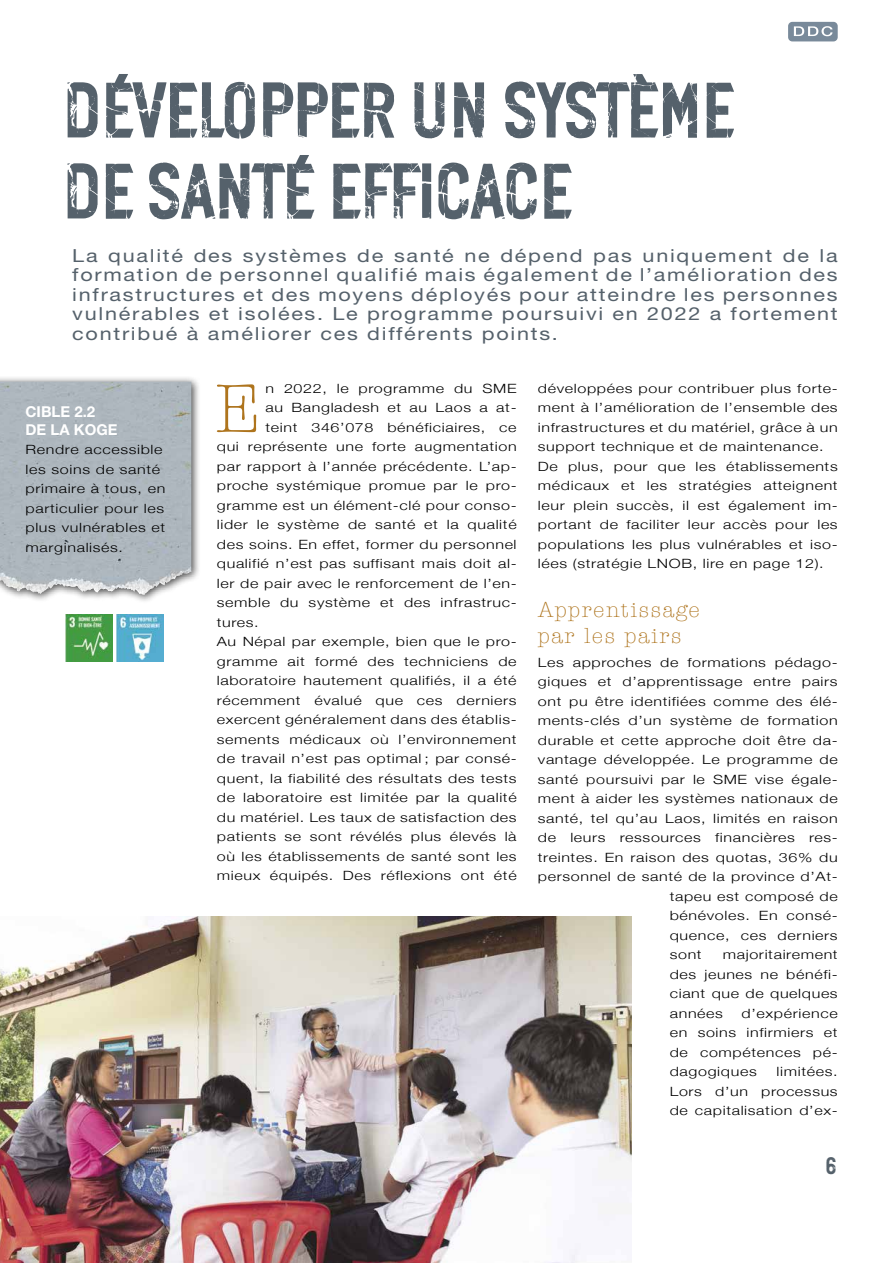
<style>
.page{position:relative;width:893px;height:1263px;background:#fff}
.page>*{position:absolute;margin:0;border:0;box-sizing:border-box;transform-origin:0 0}
.t1{font:79.5px/81px "Haastkiwi";letter-spacing:.02em;color:#55616b}
.t2{font:300 condensed 70.95px "American Typewriter";color:#ae741d;scale:1.26 1}
.t3{font:24px "Haastkiwi";color:#55616b}
.t4{font:300 condensed 22.5px/25.5px "American Typewriter";letter-spacing:.04em;color:#ae741d;scale:1.26 1}
.t5{font:18px/19.5px "Helvetica Neue LT Std";letter-spacing:.08em;color:#55616b;text-align:justify;scale:1.2 1}
.t6{font:700 15px/18px "Helvetica Neue LT Std";color:#fff}
.t7{font:300 12.75px/19.5px "Helvetica Neue";letter-spacing:.04em;color:#000;text-align:justify;scale:1.26 1}
</style>
<div class="page">
<div style="left:788px;top:22px;width:50px;height:19px;background:#798a9a;border-radius:4px"></div>
<svg style="left:794px;top:26px;width:38px;height:10px"></svg>
<img style="left:0;top:916px;width:631px;height:347px">
<div style="left:0;top:375px;width:201px;height:229px;background:#000;opacity:.75"></div>
<img style="left:0;top:382px;width:119px;height:213px">
<img style="left:117px;top:614px;width:47px;height:47px">
<img style="left:66px;top:614px;width:47px;height:47px">
<h1 class="t1" style="left:64px;top:67px;width:671px">DÉVELOPPER UN SYSTÈME<br>DE SANTÉ EFFICACE</h1>
<p class="t5" style="left:72px;top:245px;width:639px">La qualité des systèmes de santé ne dépend pas uniquement de la formation de personnel qualifié mais également de l’amélioration des infrastructures et des moyens déployés pour atteindre les personnes vulnérables et isolées. Le programme poursuivi en 2022 a fortement contribué à améliorer ces différents points.</p>
<p class="t6" style="left:26px;top:402px;width:93px">CIBLE 2.2<br>DE LA KOGE</p>
<p class="t7" style="left:26px;top:439px;width:112px;text-align:left">Rendre accessible les soins de santé primaire à tous, en particulier pour les plus vulnérables et marginalisés.</p>
<h2 class="t2" style="left:214px;top:361px;width:39px">E</h2>
<p class="t7" style="left:265px;top:378px;width:201px">n 2022, le programme du SME</p>
<p class="t7" style="left:265px;top:397px;width:201px">au Bangladesh et au Laos a at-</p>
<p class="t7" style="left:265px;top:417px;width:201px">teint 346’078 bénéficiaires, ce</p>
<p class="t7" style="left:217px;top:436px;width:239px">qui représente une forte augmentation</p>
<p class="t7" style="left:217px;top:456px;width:239px">par rapport à l’année précédente. L’ap-</p>
<p class="t7" style="left:217px;top:475px;width:239px">proche systémique promue par le pro-</p>
<p class="t7" style="left:217px;top:495px;width:239px">gramme est un élément-clé pour conso-</p>
<p class="t7" style="left:217px;top:514px;width:239px">lider le système de santé et la qualité</p>
<p class="t7" style="left:217px;top:534px;width:239px">des soins. En effet, former du personnel</p>
<p class="t7" style="left:217px;top:553px;width:239px">qualifié n’est pas suffisant mais doit al-</p>
<p class="t7" style="left:217px;top:573px;width:239px">ler de pair avec le renforcement de l’en-</p>
<p class="t7" style="left:217px;top:592px;width:239px">semble du système et des infrastruc-</p>
<p class="t7" style="left:217px;top:612px;width:35px">tures.</p>
<p class="t7" style="left:217px;top:631px;width:239px">Au Népal par exemple, bien que le pro-</p>
<p class="t7" style="left:217px;top:651px;width:239px">gramme ait formé des techniciens de</p>
<p class="t7" style="left:217px;top:670px;width:239px">laboratoire hautement qualifiés, il a été</p>
<p class="t7" style="left:217px;top:690px;width:239px">récemment évalué que ces derniers</p>
<p class="t7" style="left:217px;top:709px;width:239px">exercent généralement dans des établis-</p>
<p class="t7" style="left:217px;top:729px;width:239px">sements médicaux où l’environnement</p>
<p class="t7" style="left:217px;top:748px;width:239px">de travail n’est pas optimal ; par consé-</p>
<p class="t7" style="left:217px;top:768px;width:239px">quent, la fiabilité des résultats des tests</p>
<p class="t7" style="left:217px;top:787px;width:239px">de laboratoire est limitée par la qualité</p>
<p class="t7" style="left:217px;top:807px;width:239px">du matériel. Les taux de satisfaction des</p>
<p class="t7" style="left:217px;top:826px;width:239px">patients se sont révélés plus élevés là</p>
<p class="t7" style="left:217px;top:846px;width:239px">où les établissements de santé sont les</p>
<p class="t7" style="left:217px;top:865px;width:239px">mieux équipés. Des réflexions ont été</p>
<p class="t7" style="left:538px;top:378px;width:239px;text-align:left">développées pour contribuer plus forte&shy;ment à l’amélioration de l’ensemble des infrastructures et du matériel, grâce à un support technique et de maintenance.<br>De plus, pour que les établissements médicaux et les stratégies atteignent leur plein succès, il est également im&shy;portant de faciliter leur accès pour les populations les plus vulnérables et iso&shy;lées (stratégie LNOB, lire en page 12).</p>
<h3 class="t4" style="left:538px;top:597px;width:130px">Apprentissage par les pairs</h3>
<p class="t7" style="left:538px;top:651px;width:239px">Les approches de formations pédago-</p>
<p class="t7" style="left:538px;top:671px;width:239px">giques et d’apprentissage entre pairs</p>
<p class="t7" style="left:538px;top:690px;width:239px">ont pu être identifiées comme des élé-</p>
<p class="t7" style="left:538px;top:710px;width:239px">ments-clés d’un système de formation</p>
<p class="t7" style="left:538px;top:729px;width:239px">durable et cette approche doit être da-</p>
<p class="t7" style="left:538px;top:749px;width:239px">vantage développée. Le programme de</p>
<p class="t7" style="left:538px;top:768px;width:239px">santé poursuivi par le SME vise égale-</p>
<p class="t7" style="left:538px;top:788px;width:239px">ment à aider les systèmes nationaux de</p>
<p class="t7" style="left:538px;top:807px;width:239px">santé, tel qu’au Laos, limités en raison</p>
<p class="t7" style="left:538px;top:827px;width:239px">de leurs ressources financières res-</p>
<p class="t7" style="left:538px;top:846px;width:239px">treintes. En raison des quotas, 36% du</p>
<p class="t7" style="left:538px;top:866px;width:239px">personnel de santé de la province d’At-</p>
<p class="t7" style="left:670px;top:885px;width:135px">tapeu est composé de</p>
<p class="t7" style="left:670px;top:905px;width:135px">bénévoles. En consé-</p>
<p class="t7" style="left:670px;top:924px;width:135px">quence, ces derniers</p>
<p class="t7" style="left:670px;top:944px;width:27px">sont</p>
<p class="t7" style="left:670px;top:944px;width:135px;text-indent:53px">majoritairement des jeunes ne bénéfi&shy;ciant que de quelques années</p>
<p class="t7" style="left:670px;top:1002px;width:135px;text-indent:72px">d’expérience en soins infirmiers et de compétences pé&shy;dagogiques</p>
<p class="t7" style="left:670px;top:1061px;width:135px;text-indent:107px">limitées.<br>Lors d’un processus de capitalisation d’ex-</p>
<h3 class="t3" style="left:825px;top:1152px;width:13px">6</h3>
</div>
